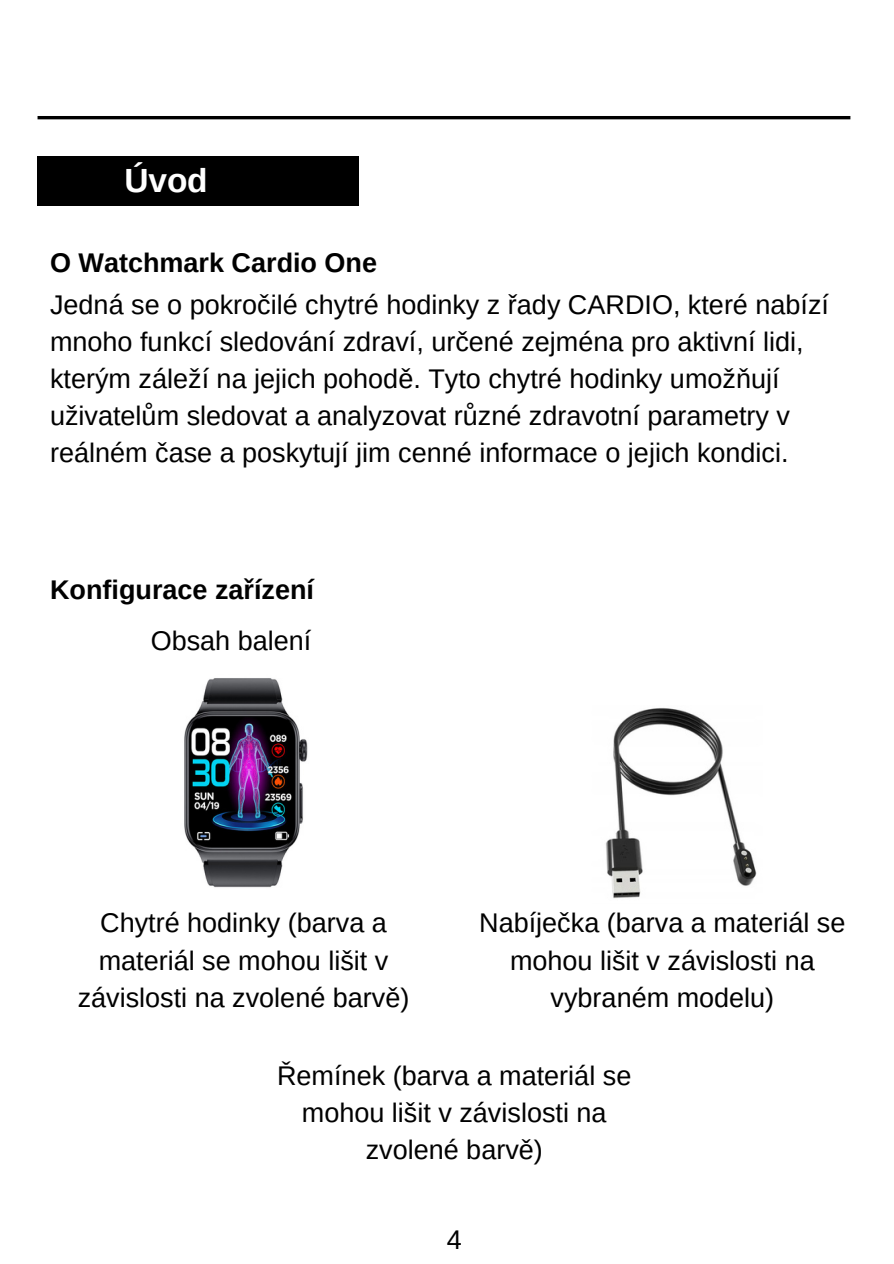
<style>
.page{position:relative;width:894px;height:1264px;background:#fff}
.page>*{position:absolute;margin:0;border:0;box-sizing:border-box;transform-origin:0 0}
.t1{font:700 33.45px "Arimo";color:#fff}
.t2{font:27px/37.2px "Arimo";color:#000;text-align:center}
.t3{font:700 27px "Arimo";color:#000}
</style>
<div class="page">
<div style="left:38px;top:156px;width:321px;height:50px;background:#000"></div>
<hr style="left:38px;top:116px;width:812px;height:3px;background:#000">
<img style="left:184px;top:678px;width:124px;height:210px">
<img style="left:605px;top:708px;width:152px;height:191px">
<h2 class="t1" style="left:124px;top:161px;width:85px">Úvod</h2>
<p class="t3" style="left:50px;top:247px;width:328px">O Watchmark Cardio One</p>
<h2 class="t2" style="left:50px;top:285px;width:780px;text-align:left">Jedná se o pokročilé chytré hodinky z řady CARDIO, které nabízí mnoho funkcí sledování zdraví, určené zejména pro aktivní lidi, kterým záleží na jejich pohodě. Tyto chytré hodinky umožňují uživatelům sledovat a analyzovat různé zdravotní parametry v reálném čase a poskytují jim cenné informace o jejich kondici.</h2>
<p class="t3" style="left:50px;top:574px;width:265px">Konfigurace zařízení</p>
<p class="t2" style="left:151px;top:622px;width:162px">Obsah balení</p>
<p class="t2" style="left:78px;top:904px;width:333px">Chytré hodinky (barva a materiál se mohou lišit v závislosti na zvolené barvě)</p>
<p class="t2" style="left:479px;top:904px;width:367px">Nabíječka (barva a materiál se mohou lišit v závislosti na vybraném modelu)</p>
<p class="t2" style="left:277px;top:1056px;width:355px">Řemínek (barva a materiál se mohou lišit v závislosti na zvolené barvě)</p>
<p class="t2" style="left:446px;top:1220px;width:17px">4</p>
</div>
